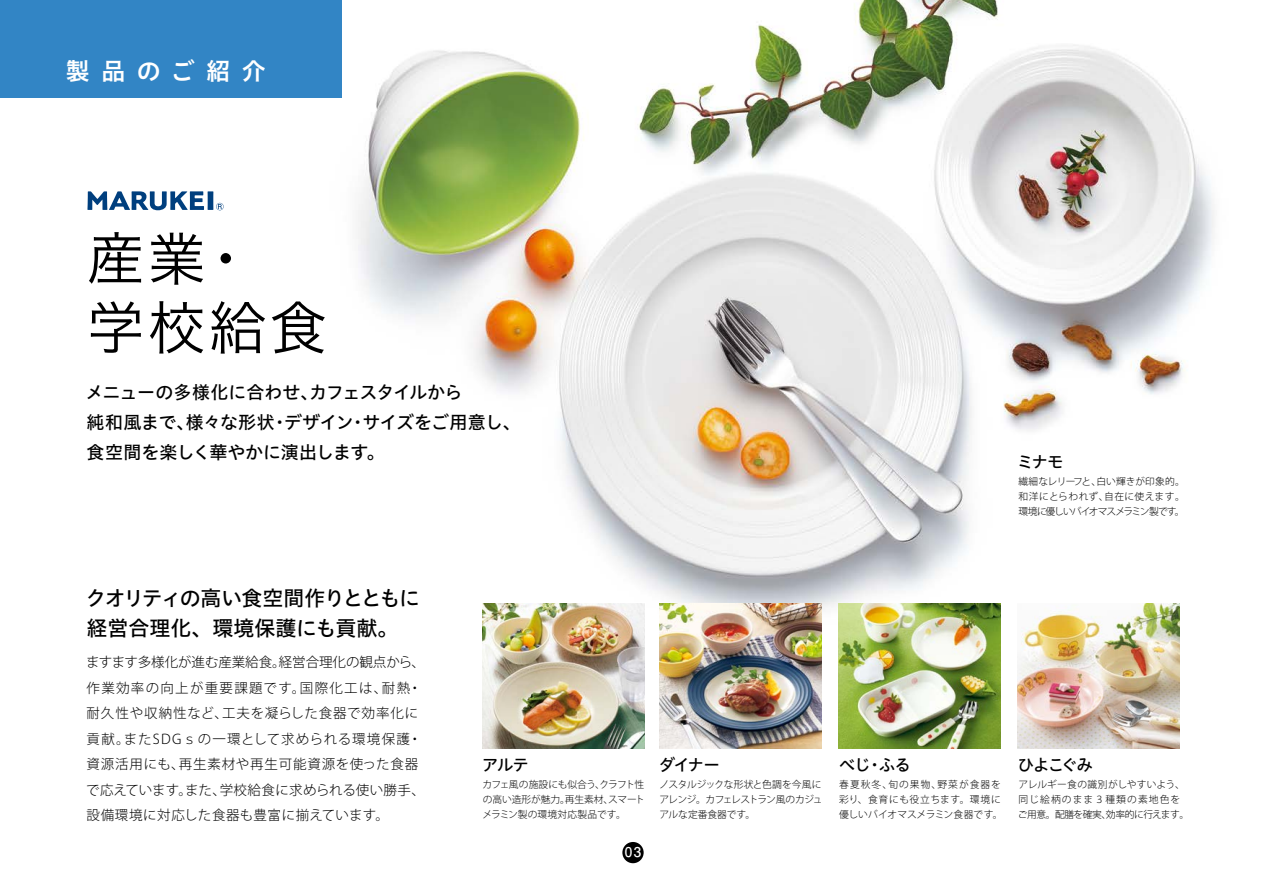
<style>
.page{position:relative;width:1263px;height:893px;background:#fff}
.page>*{position:absolute;margin:0;border:0;box-sizing:border-box;transform-origin:0 0}
.t1{font:58.5px/69px "Hiragino UD Sans Std W3";letter-spacing:.04em;color:#000}
.t2{font:24px "Hiragino UD Sans Std W6";letter-spacing:.48em;color:#fff}
.t3{font:21px/30px "Hiragino UD Sans Std W5";letter-spacing:-.02em;color:#000}
.t4{font:18px/30px "Hiragino UD Sans Std W5";letter-spacing:-.015em;color:#000}
.t5{font:18px "Hiragino UD Sans Std W5";letter-spacing:.005em;color:#000}
.t6{font:18px "Hiragino UD Sans Std W5";letter-spacing:-.065em;color:#000}
.t7{font:18px "Hiragino UD Sans Std W5";letter-spacing:-.035em;color:#000}
.t8{font:16.5px "Hiragino UD Sans Std W5";letter-spacing:-.07em;color:#000}
.t9{font:300 13.5px/25.5px "Koz Go Pro";letter-spacing:.05em;color:#000}
.t10{font:300 13.5px/25.5px "Koz Go Pro";letter-spacing:.07em;color:#000}
.t11{font:300 13.5px "Koz Go Pro";letter-spacing:-.005em;color:#000}
.t12{font:300 13.5px "Koz Go Pro";letter-spacing:.1em;color:#000}
.t13{font:300 13.5px "Koz Go Pro";letter-spacing:.03em;color:#000}
.t14{font:300 13.5px "Koz Go Pro";letter-spacing:-.01em;color:#000}
.t15{font:700 13.5px "Futo Go B101 Pro";color:#fff}
.t16{font:300 9.75px/15px "Koz Go Pro";letter-spacing:-.01em;color:#000}
.t17{font:300 9.75px/15px "Koz Go Pro";letter-spacing:.04em;color:#000}
.t18{font:300 9.75px/15px "Koz Go Pro";letter-spacing:.025em;color:#000}
.t19{font:300 9.75px "Koz Go Pro";letter-spacing:-.09em;color:#000}
.t20{font:300 9.75px "Koz Go Pro";letter-spacing:-.045em;color:#000}
.t21{font:300 9.75px "Koz Go Pro";letter-spacing:.01em;color:#000}
.t22{font:300 9.75px "Koz Go Pro";letter-spacing:-.065em;color:#000}
</style>
<div class="page">
<img style="left:155px;top:0;width:1059px;height:720px">
<div style="left:0;top:0;width:342px;height:98px;background:#3285c5"></div>
<svg style="left:87px;top:191px;width:137px;height:19px"></svg>
<img style="left:659px;top:604px;width:162px;height:144px">
<img style="left:839px;top:604px;width:161px;height:144px">
<img style="left:1018px;top:604px;width:161px;height:144px">
<img style="left:483px;top:604px;width:161px;height:144px">
<div style="left:622px;top:842px;width:22px;height:21px;background:#000;border-radius:50%"></div>
<h2 class="t2" style="left:66px;top:53px;width:201px">製品のご紹介</h2>
<h1 class="t1" style="left:87px;top:221px;width:243px">産業<br>学校給食</h1>
<h1 class="t1" style="left:197px;top:221px;width:60px">・</h1>
<h3 class="t5" style="left:86px;top:378px;width:234px">メニューの多様化に合わせ、</h3>
<h3 class="t6" style="left:309px;top:378px;width:155px">カフェスタイルから</h3>
<h3 class="t7" style="left:362px;top:408px;width:160px">サイズをご用意し、</h3>
<h3 class="t4" style="left:284px;top:406px;width:71px">デザイン</h3>
<h3 class="t4" style="left:87px;top:406px;width:300px">純和風まで、<br>食空間を楽しく華やかに演出します。</h3>
<h3 class="t4" style="left:186px;top:406px;width:90px">様々な形状</h3>
<h3 class="t4" style="left:271px;top:406px;width:19px">・</h3>
<h3 class="t4" style="left:349px;top:406px;width:19px">・</h3>
<h3 class="t8" style="left:1017px;top:449px;width:48px">ミナモ</h3>
<p class="t21" style="left:1096px;top:475px;width:90px">白い輝きが印象的。</p>
<p class="t22" style="left:1018px;top:475px;width:84px">繊細なレリーフと、</p>
<p class="t17" style="left:1018px;top:489px;width:92px">和洋にとらわれず、</p>
<p class="t17" style="left:1104px;top:489px;width:82px">自在に使えます。</p>
<p class="t19" style="left:1018px;top:505px;width:160px">環境に優しいバイオマスメラミン製です</p>
<p class="t16" style="left:1175px;top:504px;width:11px">。</p>
<h3 class="t3" style="left:86px;top:582px;width:336px">クオリティの高い食空間作りとともに経営合理化、環境保護にも貢献。</h3>
<h3 class="t11" style="left:86px;top:653px;width:201px">ますます多様化が進む産業給食。</h3>
<h3 class="t11" style="left:279px;top:653px;width:148px">経営合理化の観点から、</h3>
<h3 class="t10" style="left:222px;top:675px;width:198px;text-indent:-136px">作業効率の向上が重要課題です。<br>工夫を凝らした食器で効率化に</h3>
<h3 class="t9" style="left:300px;top:675px;width:89px">国際化工は、</h3>
<h3 class="t9" style="left:382px;top:675px;width:30px">耐熱</h3>
<h3 class="t9" style="left:408px;top:675px;width:15px">・</h3>
<h3 class="t10" style="left:87px;top:700px;width:143px">耐久性や収納性など、</h3>
<h3 class="t12" style="left:124px;top:730px;width:288px">またSDGｓの一環として求められる環境保護</h3>
<h3 class="t9" style="left:87px;top:726px;width:45px">貢献。</h3>
<h3 class="t9" style="left:408px;top:726px;width:15px">・</h3>
<h3 class="t9" style="left:179px;top:752px;width:241px">再生素材や再生可能資源を使った食器</h3>
<h3 class="t9" style="left:87px;top:752px;width:100px">資源活用にも、</h3>
<h3 class="t13" style="left:220px;top:781px;width:207px">学校給食に求められる使い勝手、</h3>
<h3 class="t14" style="left:86px;top:781px;width:141px">で応えていますまた、</h3>
<h3 class="t9" style="left:87px;top:777px;width:304px;text-indent:92px">。<br>設備環境に対応した食器も豊富に揃えています。</h3>
<h3 class="t8" style="left:482px;top:752px;width:49px">アルテ</h3>
<p class="t20" style="left:482px;top:778px;width:163px">カフェ風の施設にも似合うクラフト性</p>
<p class="t16" style="left:565px;top:777px;width:82px;text-indent:30px">、<br>再生素材スマート</p>
<p class="t16" style="left:604px;top:792px;width:11px">、</p>
<p class="t16" style="left:482px;top:792px;width:145px">の高い造形が魅力。<br>メラミン製の環境対応製品です。</p>
<h3 class="t15" style="left:625px;top:841px;width:18px">03</h3>
<h3 class="t8" style="left:659px;top:752px;width:63px">ダイナー</h3>
<p class="t16" style="left:659px;top:777px;width:165px;text-align:justify">ノスタルジックな形状と色調を今風にアレンジ。カフェレストラン風のカジュアルな定番食器です。</p>
<h3 class="t8" style="left:879px;top:752px;width:34px">ふる</h3>
<h3 class="t8" style="left:839px;top:752px;width:33px">べじ</h3>
<h3 class="t8" style="left:866px;top:752px;width:18px">・</h3>
<p class="t16" style="left:937px;top:777px;width:65px">野菜が食器を</p>
<p class="t17" style="left:839px;top:777px;width:165px">春夏秋冬、<br>彩り、食育にも役立ちます。環境に優しいバイオマスメラミン食器です。</p>
<p class="t16" style="left:888px;top:777px;width:54px">旬の果物、</p>
<h3 class="t8" style="left:1017px;top:752px;width:77px">ひよこぐみ</h3>
<p class="t18" style="left:1018px;top:777px;width:173px">アレルギー食の識別がしやすいよう、同じ絵柄のまま３種類の素地色をご用意。配膳を確実効率的に行えます。</p>
<p class="t16" style="left:1101px;top:807px;width:11px">、</p>
</div>
